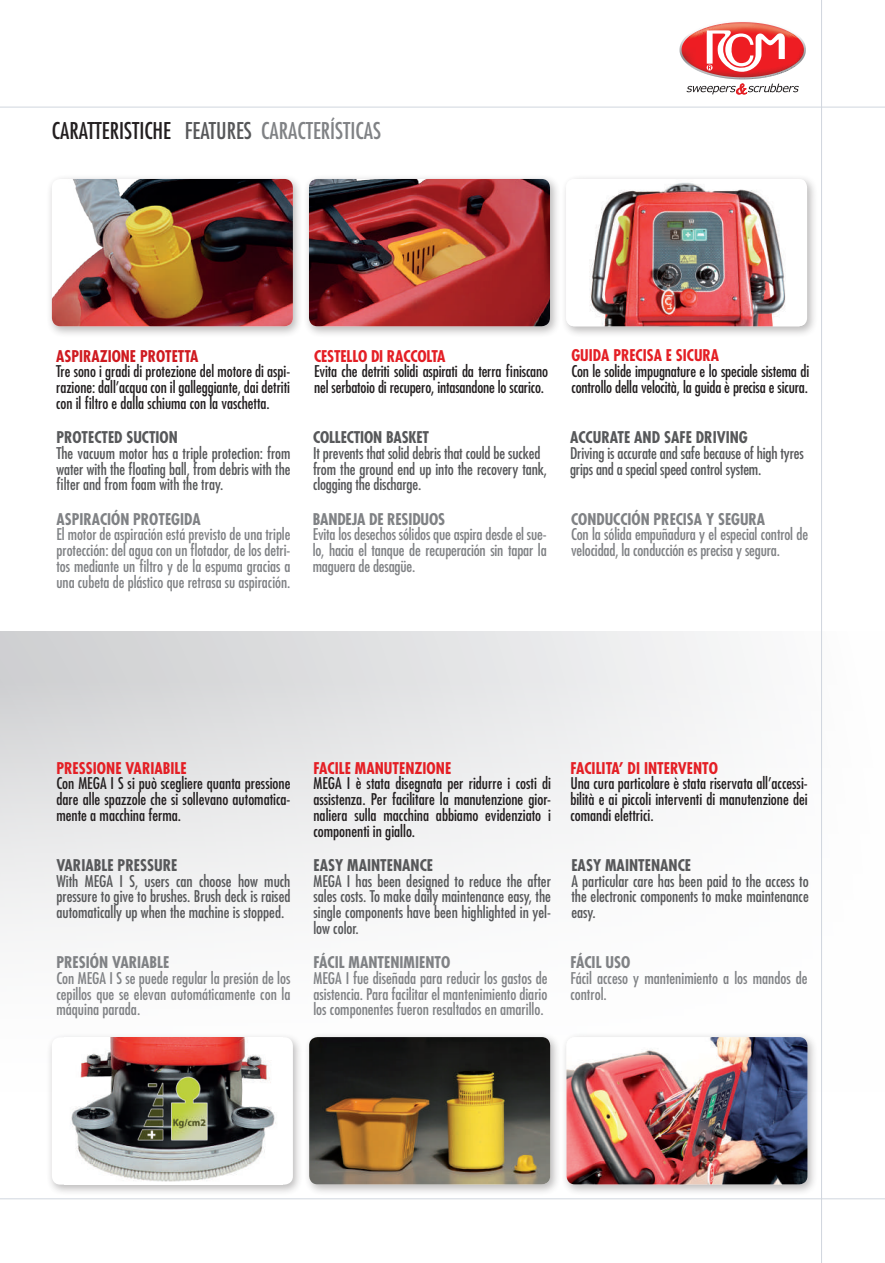
<style>
.page{position:relative;width:885px;height:1263px;background:#fff}
.page>*{position:absolute;margin:0;border:0;box-sizing:border-box;transform-origin:0 0}
.t1{font:condensed 22.5px "Futura Std";color:#231f20}
.t2{font:condensed 15.75px/15.8px "Futura Std";color:#231f20;text-align:justify}
.t3{font:condensed 15.75px/15.8px "Futura Std";color:#57585a;text-align:justify}
.t4{font:condensed 15.75px/15.8px "Futura Std";color:#808285;text-align:justify}
.t5{font:700 condensed 15.75px "Futura Std";color:#808285}
.t6{font:700 condensed 15.75px "Futura Std";color:#57585a}
.t7{font:700 condensed 15.75px "Futura Std";color:#e41f25}
.t8{font:700 condensed 15.75px "Futura Std";color:#cf1a20}
.s1{color:#57585a}
.s2{color:#808285}
</style>
<div class="page">
<svg style="left:0;top:631px;width:884px;height:569px"></svg>
<hr style="left:0;top:107px;width:884px;height:1px;background:#d0d6de">
<hr style="left:0;top:1198px;width:884px;height:1px;background:#d0d6de">
<hr style="left:821px;top:0;width:1px;height:1263px;background:#d0d6de">
<svg style="left:679px;top:22px;width:124px;height:73px"></svg>
<div style="left:303px;top:174px;width:257px;height:164px;background:#231f20;opacity:.31"></div>
<img style="left:309px;top:179px;width:241px;height:147px">
<div style="left:560px;top:174px;width:257px;height:164px;background:#231f20;opacity:.31"></div>
<img style="left:566px;top:179px;width:239px;height:147px">
<div style="left:46px;top:1032px;width:257px;height:164px;background:#231f20;opacity:.31"></div>
<div style="left:52px;top:1037px;width:241px;height:147px;background:#fff;border-radius:9px"></div>
<img style="left:71px;top:1037px;width:205px;height:145px">
<div style="left:303px;top:1032px;width:257px;height:164px;background:#231f20;opacity:.31"></div>
<img style="left:309px;top:1037px;width:241px;height:147px">
<div style="left:561px;top:1032px;width:257px;height:164px;background:#231f20;opacity:.31"></div>
<img style="left:566px;top:1037px;width:241px;height:147px">
<div style="left:46px;top:174px;width:257px;height:164px;background:#231f20;opacity:.31"></div>
<img style="left:52px;top:179px;width:241px;height:147px">
<img style="left:134px;top:1075px;width:74px;height:66px">
<h1 class="t1" style="left:52px;top:117px;width:330px">CARATTERISTICHE <span class="s1">FEATURES</span> <span class="s2">CARACTERÍSTICAS</span></h1>
<p class="t8" style="left:56px;top:346px;width:144px">ASPIRAZIONE PROTETTA</p>
<p class="t2" style="left:56px;top:364px;width:235px">Tre sono i gradi di protezione del motore di aspi&shy;razione: dall’acqua con il galleggiante, dai detriti con il filtro e dalla schiuma con la vaschetta.</p>
<p class="t6" style="left:56px;top:427px;width:123px">PROTECTED SUCTION</p>
<p class="t3" style="left:56px;top:445px;width:235px">The vacuum motor has a triple protection: from water with the floating ball, from debris with the filter and from foam with the tray.</p>
<p class="t5" style="left:56px;top:509px;width:146px">ASPIRACIÓN PROTEGIDA</p>
<p class="t4" style="left:56px;top:527px;width:235px">El motor de aspiración está previsto de una triple protección: del agua con un flotador, de los detri&shy;tos mediante un filtro y de la espuma gracias a una cubeta de plástico que retrasa su aspiración.</p>
<p class="t7" style="left:314px;top:346px;width:133px">CESTELLO DI RACCOLTA</p>
<p class="t2" style="left:314px;top:364px;width:235px">Evita che detriti solidi aspirati da terra finiscano nel serbatoio di recupero, intasandone lo scarico.</p>
<p class="t6" style="left:313px;top:427px;width:118px">COLLECTION BASKET</p>
<p class="t3" style="left:313px;top:445px;width:235px;text-align:left">It prevents that solid debris that could be sucked from the ground end up into the recovery tank, clogging the discharge.</p>
<p class="t5" style="left:312px;top:509px;width:134px">BANDEJA DE RESIDUOS</p>
<p class="t4" style="left:312px;top:527px;width:235px">Evita los desechos sólidos que aspira desde el sue&shy;lo, hacia el tanque de recuperación sin tapar la maguera de desagüe.</p>
<p class="t7" style="left:571px;top:345px;width:149px">GUIDA PRECISA E SICURA</p>
<p class="t2" style="left:571px;top:363px;width:239px">Con le solide impugnature e lo speciale sistema di controllo della velocità, la guida è precisa e sicura.</p>
<p class="t6" style="left:570px;top:427px;width:179px">ACCURATE AND SAFE DRIVING</p>
<p class="t3" style="left:570px;top:445px;width:235px">Driving is accurate and safe because of high tyres grips and a special speed control system.</p>
<p class="t5" style="left:571px;top:509px;width:196px">CONDUCCIÓN PRECISA Y SEGURA</p>
<p class="t4" style="left:571px;top:527px;width:238px">Con la sólida empuñadura y el especial control de velocidad, la conducción es precisa y segura.</p>
<p class="t7" style="left:56px;top:758px;width:132px">PRESSIONE VARIABILE</p>
<p class="t2" style="left:56px;top:775px;width:235px">Con MEGA I S si può scegliere quanta pressione dare alle spazzole che si sollevano automatica&shy;mente a macchina ferma.</p>
<p class="t6" style="left:56px;top:855px;width:122px">VARIABLE PRESSURE</p>
<p class="t3" style="left:56px;top:873px;width:235px">With MEGA I S, users can choose how much pressure to give to brushes. Brush deck is raised automatically up when the machine is stopped.</p>
<p class="t5" style="left:56px;top:952px;width:114px">PRESIÓN VARIABLE</p>
<p class="t4" style="left:56px;top:970px;width:235px">Con MEGA I S se puede regular la presión de los cepillos que se elevan automáticamente con la máquina parada.</p>
<p class="t7" style="left:313px;top:758px;width:139px">FACILE MANUTENZIONE</p>
<p class="t2" style="left:313px;top:775px;width:239px">MEGA I è stata disegnata per ridurre i costi di assistenza. Per facilitare la manutenzione gior&shy;naliera sulla macchina abbiamo evidenziato i componenti in giallo.</p>
<p class="t6" style="left:313px;top:855px;width:121px">EASY MAINTENANCE</p>
<p class="t3" style="left:313px;top:873px;width:239px">MEGA I has been designed to reduce the after sales costs. To make daily maintenance easy, the single components have been highlighted in yel&shy;low color.</p>
<p class="t5" style="left:313px;top:952px;width:138px">FÁCIL MANTENIMIENTO</p>
<p class="t4" style="left:313px;top:970px;width:235px">MEGA I fue diseñada para reducir los gastos de asistencia. Para facilitar el mantenimiento diario los componentes fueron resaltados en amarillo.</p>
<p class="t7" style="left:570px;top:758px;width:149px">FACILITA’ DI INTERVENTO</p>
<p class="t2" style="left:570px;top:775px;width:239px">Una cura particolare è stata riservata all’accessi&shy;bilità e ai piccoli interventi di manutenzione dei comandi elettrici.</p>
<p class="t6" style="left:571px;top:855px;width:121px">EASY MAINTENANCE</p>
<p class="t3" style="left:571px;top:873px;width:239px">A particular care has been paid to the access to the electronic components to make maintenance easy.</p>
<p class="t5" style="left:570px;top:952px;width:62px">FÁCIL USO</p>
<p class="t4" style="left:570px;top:970px;width:239px">Fácil acceso y mantenimiento a los mandos de control.</p>
</div>
